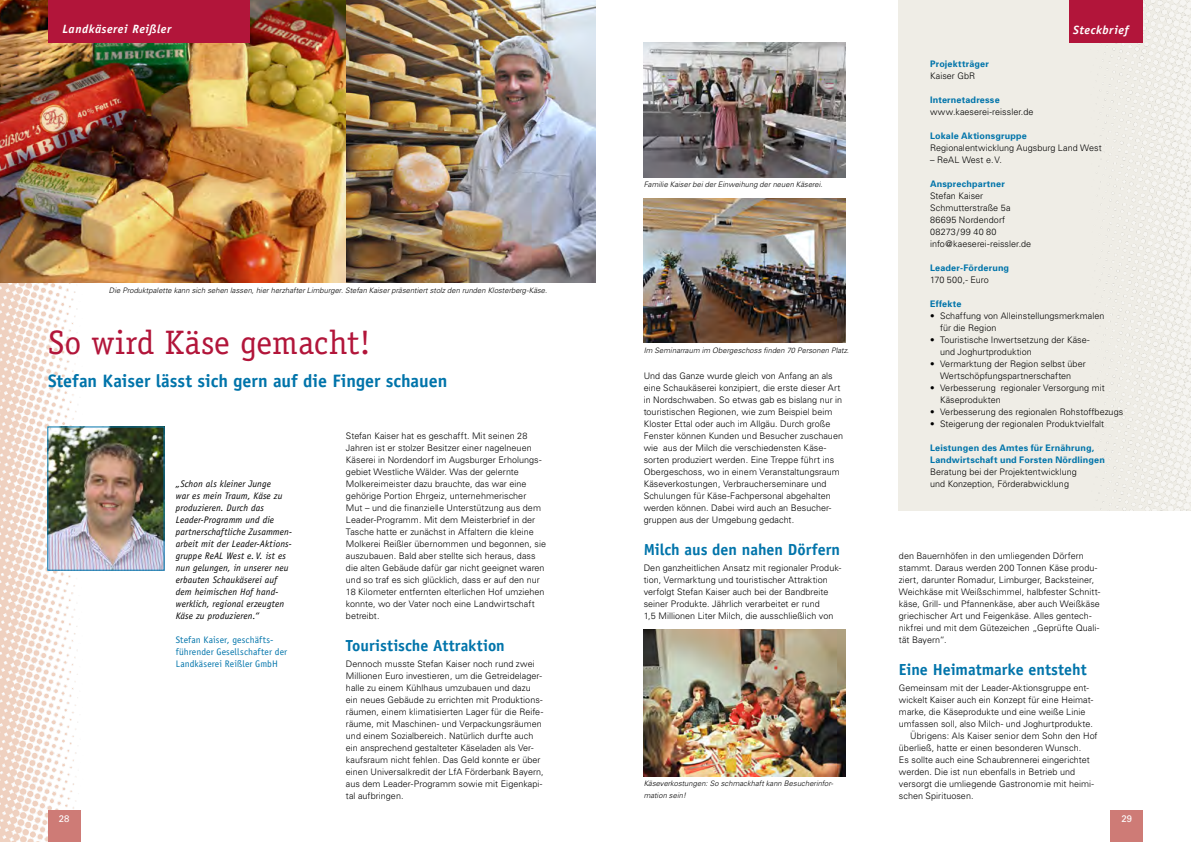
<style>
.page{position:relative;width:1191px;height:842px;background:#fff}
.page>*{position:absolute;margin:0;border:0;box-sizing:border-box;transform-origin:0 0}
.t1{font:34px "Officina Serif";color:#b2153a}
.t2{font:700 18px "Officina Sans";color:#0074aa}
.t3{font:700 16px "Officina Sans";color:#0074aa}
.t4{font:italic 700 12px "Officina Sans";letter-spacing:.045em;color:#fff}
.t5{font:italic 9.5px/12px "Officina Sans";letter-spacing:.01em;color:#000}
.t6{font:9.5px/12px "Officina Sans";letter-spacing:.01em;color:#0074aa}
.t7{font:9.5px "Univers";color:#fff}
.t8{font:300 9px/12px "Univers";letter-spacing:.005em;color:#000}
.t9{font:700 9px/12px "Univers";letter-spacing:.02em;color:#0074aa}
.t10{font:italic 300 7.5px/12px "Univers";letter-spacing:.01em;color:#000}
.s1{font-weight:300;color:#000}
.s2{font-weight:700;color:#0074aa}
</style>
<div class="page">
<img style="left:0;top:283px;width:115px;height:559px">
<div style="left:48px;top:811px;width:32px;height:31px;background:#ce7b76"></div>
<img style="left:346px;top:0;width:249px;height:283px">
<img style="left:0;top:0;width:346px;height:283px">
<div style="left:48px;top:0;width:202px;height:43px;background:#b2153a"></div>
<img style="left:49px;top:429px;width:113px;height:140px">
<div style="left:47px;top:427px;width:117px;height:144px;border:1px solid #0074aa"></div>
<img style="left:643px;top:43px;width:202px;height:135px">
<img style="left:643px;top:199px;width:202px;height:144px">
<img style="left:643px;top:630px;width:202px;height:146px">
<div style="left:1110px;top:811px;width:33px;height:31px;background:#ce7b76"></div>
<div style="left:899px;top:0;width:292px;height:511px;background:#efede6"></div>
<img style="left:1069px;top:0;width:122px;height:511px">
<div style="left:1069px;top:0;width:73px;height:42px;background:#b2153a"></div>
<p class="t4" style="left:62px;top:22px;width:110px">Landkäserei Reißler</p>
<p class="t10" style="left:109px;top:284px;width:440px">Die Produktpalette kann sich sehen lassen, hier herzhafter Limburger. Stefan Kaiser präsentiert stolz den runden Klosterberg-Käse.</p>
<p class="t1" style="left:48px;top:323px;width:324px">So wird Käse gemacht!</p>
<p class="t2" style="left:48px;top:370px;width:401px">Stefan Kaiser lässt sich gern auf die Finger schauen</p>
<p class="t7" style="left:59px;top:813px;width:12px">28</p>
<p class="t5" style="left:176px;top:477px;width:117px">„Schon als kleiner Junge<br>war es mein Traum, Käse zu produzieren. Durch das<br>Leader-Programm und die partnerschaftliche Zusammen&shy;arbeit mit der Leader-Aktions&shy;gruppe ReAL West e. V. ist es nun gelungen, in unserer neu erbauten Schaukäserei auf dem heimischen Hof hand&shy;werklich, regional erzeugten<br>Käse zu produzieren.“</p>
<p class="t6" style="left:176px;top:633px;width:113px">Stefan Kaiser, geschäf ts&shy;führender Gesellschaf ter der<br>Landkäserei Reißler GmbH</p>
<p class="t8" style="left:346px;top:429px;width:202px">Stefan Kaiser hat es geschafft. Mit seinen 28<br>Jahren ist er stolzer Besitzer einer nagelneuen Käserei in Nordendorf im Augsburger Erholungs&shy;gebiet Westliche Wälder. Was der gelernte Molkereimeister dazu brauchte, das war eine gehörige Portion Ehrgeiz, unternehmerischer<br>Mut – und die finanzielle Unterstützung aus dem Leader-Programm. Mit dem Meisterbrief in der Tasche hatte er zunächst in Affaltern die kleine Molkerei Reißler übernommen und begonnen, sie auszubauen. Bald aber stellte sich heraus, dass die alten Gebäude dafür gar nicht geeignet waren und so traf es sich glücklich, dass er auf den nur 18 Kilometer entfernten elterlichen Hof umziehen konnte, wo der Vater noch eine Landwirtschaft betreibt.</p>
<p class="t3" style="left:346px;top:635px;width:160px">Touristische Attraktion</p>
<p class="t8" style="left:346px;top:657px;width:199px">Dennoch musste Stefan Kaiser noch rund zwei Millionen Euro investieren, um die Getreidelager&shy;halle zu einem Kühlhaus umzubauen und dazu ein neues Gebäude zu errichten mit Produktions&shy;räumen, einem klimatisierten Lager für die Reife&shy;räume, mit Maschinen- und Verpackungsräumen und einem Sozialbereich. Natürlich durfte auch ein ansprechend gestalteter Käseladen als Ver&shy;kaufsraum nicht fehlen. Das Geld konnte er über einen Universalkredit der LfA Förderbank Bayern, aus dem Leader-Programm sowie mit Eigenkapi&shy;tal aufbringen.</p>
<p class="t10" style="left:643px;top:179px;width:180px">Familie Kaiser bei der Einweihung der neuen Käserei.</p>
<p class="t10" style="left:643px;top:344px;width:207px">Im Seminarraum im Obergeschoss finden 70 Personen Platz.</p>
<p class="t8" style="left:643px;top:369px;width:201px">Und das Ganze wurde gleich von Anfang an als eine Schaukäserei konzipiert, die erste dieser Art in Nordschwaben. So etwas gab es bislang nur in touristischen Regionen, wie zum Beispiel beim Kloster Ettal oder auch im Allgäu. Durch große Fenster können Kunden und Besucher zuschauen wie aus der Milch die verschiedensten Käse&shy;sorten produziert werden. Eine Treppe führt ins Obergeschoss, wo in einem Veranstaltungsraum Käseverkostungen, Verbraucherseminare und Schulungen für Käse-Fachpersonal abgehalten werden können. Dabei wird auch an Besucher&shy;gruppen aus der Umgebung gedacht.</p>
<p class="t3" style="left:643px;top:539px;width:198px">Milch aus den nahen Dörfern</p>
<p class="t8" style="left:643px;top:561px;width:199px">Den ganzheitlichen Ansatz mit regionaler Produk&shy;tion, Vermarktung und touristischer Attraktion verfolgt Stefan Kaiser auch bei der Bandbreite seiner Produkte. Jährlich verarbeitet er rund<br>1,5 Millionen Liter Milch, die ausschließlich von</p>
<p class="t10" style="left:643px;top:777px;width:191px">Käseverkostungen: So schmackhaft kann Besucherinfor&shy;mation sein!</p>
<p class="t4" style="left:1073px;top:23px;width:57px">Steckbrief</p>
<p class="t9" style="left:930px;top:57px;width:60px">Projektträger<br><span class="s1">Kaiser GbR</span></p>
<p class="t8" style="left:930px;top:93px;width:105px"><span class="s2">Internetadresse </span>www.kaeserei-reissler.de</p>
<p class="t8" style="left:930px;top:129px;width:173px"><span class="s2">Lokale Aktionsgruppe<br></span>Regionalentwicklung Augsburg Land West</p>
<p class="t8" style="left:930px;top:153px;width:74px">– ReAL West e. V.</p>
<p class="t8" style="left:930px;top:177px;width:103px"><span class="s2">Ansprechpartner<br></span>Stefan Kaiser<br>Schmutterstraße 5a<br>86695 Nordendorf<br>08273 / 99 40 80<br>info @kaeserei-reissler.de</p>
<p class="t9" style="left:930px;top:261px;width:81px">Leader-Förderung<br><span class="s1">170 500,- Euro</span></p>
<p class="t9" style="left:930px;top:297px;width:33px">Effekte</p>
<p class="t8" style="left:940px;top:309px;width:166px;text-indent:-10px">• Schaffung von Alleinstellungsmerkmalen für die Region</p>
<p class="t8" style="left:940px;top:333px;width:151px;text-indent:-10px">• Touristische Inwertsetzung der Käse&shy;und Joghurtproduktion</p>
<p class="t8" style="left:930px;top:357px;width:157px;text-align:center">• Vermarktung der Region selbst über<br>Wertschöpfungspartnerschaften</p>
<p class="t8" style="left:940px;top:381px;width:166px;text-indent:-10px">• Verbesserung regionaler Versorgung mit<br>Käseprodukten</p>
<p class="t8" style="left:930px;top:405px;width:195px">• Verbesserung des regionalen Rohstoffbezugs</p>
<p class="t8" style="left:930px;top:417px;width:176px">• Steigerung der regionalen Produktvielfalt</p>
<p class="t9" style="left:930px;top:441px;width:176px">Leistungen des Amtes für Ernährung, Landwirtschaft und Forsten Nördlingen <span class="s1">Beratung bei der Projektentwicklung<br>und Konzeption, Förderabwicklung</span></p>
<p class="t8" style="left:899px;top:549px;width:203px">den Bauernhöfen in den umliegenden Dörfern stammt. Daraus werden 200 Tonnen Käse produ&shy;ziert, darunter Romadur, Limburger, Backsteiner, Weichkäse mit Weißschimmel, halbfester Schnitt&shy;käse, Grill- und Pfannenkäse, aber auch Weißkäse griechischer Art und Feigenkäse. Alles gentech&shy;nikfrei und mit dem Gütezeichen „Geprüfte Quali&shy;tät Bayern“.</p>
<p class="t3" style="left:899px;top:659px;width:189px">Eine Heimatmarke entsteht</p>
<p class="t8" style="left:899px;top:681px;width:196px">Gemeinsam mit der Leader-Aktionsgruppe ent&shy;wickelt Kaiser auch ein Konzept für eine Heimat&shy;marke, die Käseprodukte und eine weiße Linie umfassen soll, also Milch- und Joghurtprodukte.</p>
<p class="t8" style="left:899px;top:729px;width:200px;text-indent:11px">Übrigens: Als Kaiser senior dem Sohn den Hof überließ, hatte er einen besonderen Wunsch.<br>Es sollte auch eine Schaubrennerei eingerichtet werden. Die ist nun ebenfalls in Betrieb und versorgt die umliegende Gastronomie mit heimi&shy;schen Spirituosen.</p>
<p class="t7" style="left:1121px;top:813px;width:12px">29</p>
</div>
